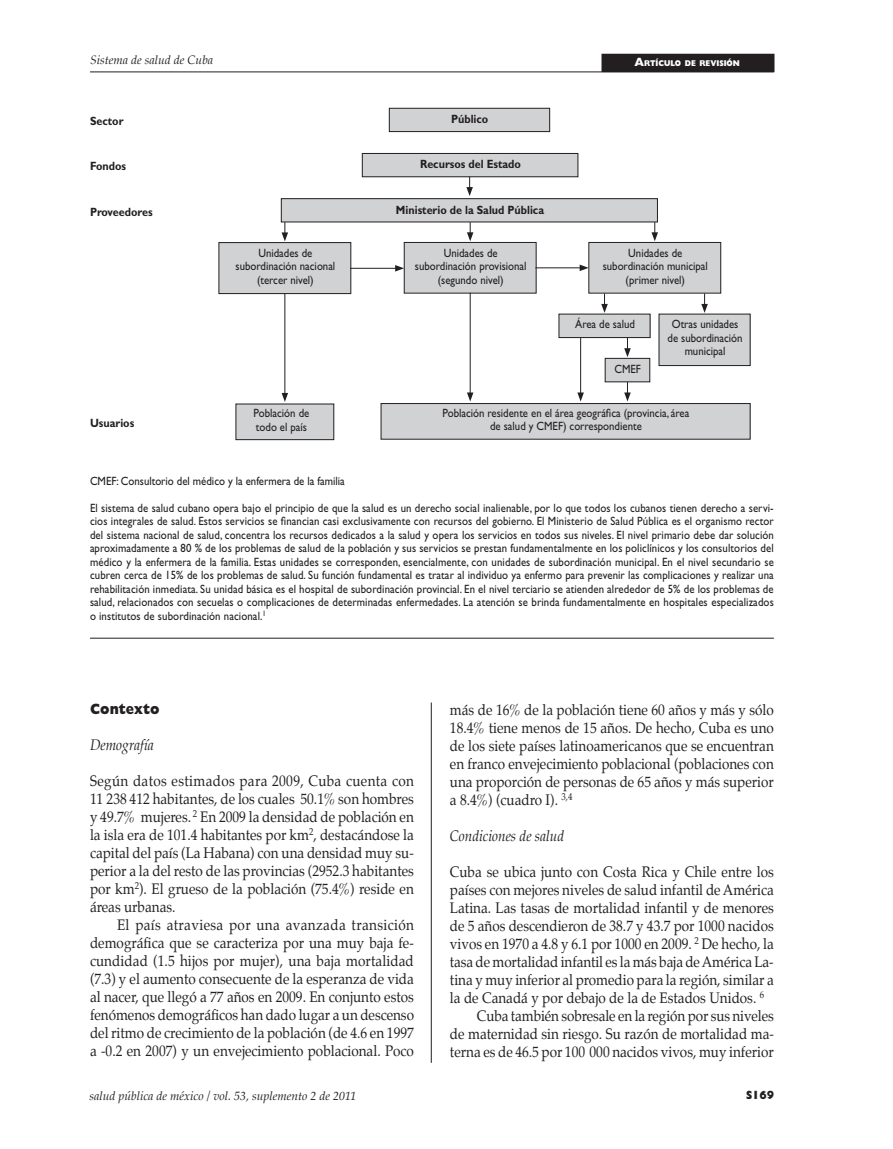
<style>
.page{position:relative;width:893px;height:1149px;background:#fff}
.page>*{position:absolute;margin:0;border:0;box-sizing:border-box;transform-origin:0 0}
.t1{font:15px/18px "Palatino";color:#231f20;text-align:justify;scale:.9 1}
.t2{font:italic 15px "Palatino";color:#231f20;scale:.9 1}
.t3{font:800 15px "Gill Sans";color:#231f20;scale:.9 1}
.t4{font:12px/13.5px "Gill Sans";color:#231f20;text-align:center;scale:.9 1}
.t5{font:700 12px "Gill Sans";color:#231f20;scale:.9 1}
.t6{font:italic 12px "Palatino";color:#231f20}
.t7{font:800 12px "Gill Sans";color:#231f20;scale:.9 1}
.t8{font:800 8.4px "Gill Sans";color:#fff;scale:.9 1}
.s1{font-size:12px}
</style>
<div class="page">
<div style="left:602px;top:54px;width:172px;height:18px;background:#231f20"></div>
<hr style="left:90px;top:72px;width:684px;height:1px;background:#231f20">
<hr style="left:431px;top:702px;width:1px;height:360px;background:#231f20">
<hr style="left:90px;top:637px;width:684px;height:1px;background:#231f20">
<div style="left:389px;top:108px;width:161px;height:23px;background:#d1d2d4"></div>
<div style="left:389px;top:108px;width:161px;height:24px;border:1px solid #231f20"></div>
<div style="left:362px;top:153px;width:216px;height:24px;background:#d1d2d4"></div>
<div style="left:362px;top:153px;width:216px;height:24px;border:1px solid #231f20"></div>
<div style="left:281px;top:199px;width:376px;height:23px;background:#d1d2d4"></div>
<div style="left:281px;top:198px;width:377px;height:24px;border:1px solid #231f20"></div>
<svg style="left:466px;top:177px;width:7px;height:19px"></svg>
<div style="left:219px;top:242px;width:132px;height:51px;background:#d1d2d4"></div>
<div style="left:219px;top:242px;width:132px;height:52px;border:1px solid #231f20"></div>
<svg style="left:282px;top:222px;width:6px;height:19px"></svg>
<div style="left:404px;top:242px;width:132px;height:51px;background:#d1d2d4"></div>
<div style="left:404px;top:242px;width:132px;height:51px;border:1px solid #231f20"></div>
<svg style="left:467px;top:222px;width:6px;height:19px"></svg>
<div style="left:589px;top:242px;width:132px;height:51px;background:#d1d2d4"></div>
<div style="left:589px;top:242px;width:132px;height:51px;border:1px solid #231f20"></div>
<svg style="left:651px;top:222px;width:7px;height:19px"></svg>
<hr style="left:350px;top:268px;width:48px;height:1px;background:#231f20">
<svg style="left:395px;top:265px;width:9px;height:6px"></svg>
<hr style="left:535px;top:267px;width:47px;height:1px;background:#231f20">
<svg style="left:580px;top:264px;width:9px;height:7px"></svg>
<div style="left:659px;top:314px;width:91px;height:51px;background:#d1d2d4"></div>
<svg style="left:701px;top:293px;width:7px;height:20px"></svg>
<div style="left:559px;top:314px;width:91px;height:23px;background:#d1d2d4"></div>
<div style="left:559px;top:314px;width:91px;height:24px;border:1px solid #231f20"></div>
<svg style="left:601px;top:293px;width:7px;height:20px"></svg>
<div style="left:605px;top:358px;width:45px;height:24px;background:#d1d2d4"></div>
<div style="left:605px;top:358px;width:45px;height:24px;border:1px solid #231f20"></div>
<svg style="left:624px;top:338px;width:7px;height:19px"></svg>
<div style="left:381px;top:403px;width:369px;height:36px;background:#d1d2d4"></div>
<div style="left:381px;top:403px;width:369px;height:36px;border:1px solid #231f20"></div>
<svg style="left:624px;top:382px;width:7px;height:19px"></svg>
<div style="left:236px;top:404px;width:98px;height:35px;background:#d1d2d4"></div>
<div style="left:236px;top:404px;width:98px;height:36px;border:1px solid #231f20"></div>
<hr style="left:285px;top:293px;width:1px;height:102px;background:#231f20">
<svg style="left:282px;top:393px;width:6px;height:9px"></svg>
<hr style="left:470px;top:292px;width:1px;height:103px;background:#231f20">
<svg style="left:467px;top:392px;width:6px;height:9px"></svg>
<hr style="left:580px;top:338px;width:1px;height:57px;background:#231f20">
<svg style="left:577px;top:392px;width:7px;height:9px"></svg>
<p class="t6" style="left:90px;top:53px;width:124px">Sistema de salud de Cuba</p>
<p class="t8" style="left:634px;top:58px;width:119px"><span class="s1">A</span>RTÍCULO DE REVISIÓN</p>
<p class="t5" style="left:90px;top:114px;width:39px">Sector</p>
<p class="t5" style="left:90px;top:159px;width:42px">Fondos</p>
<p class="t5" style="left:90px;top:205px;width:71px">Proveedores</p>
<p class="t5" style="left:90px;top:415px;width:51px">Usuarios</p>
<p class="t5" style="left:451px;top:112px;width:43px">Público</p>
<p class="t5" style="left:420px;top:157px;width:114px">Recursos del Estado</p>
<p class="t5" style="left:396px;top:202px;width:166px">Ministerio de la Salud Pública</p>
<p class="t4" style="left:236px;top:246px;width:112px">Unidades de subordinación nacional (tercer nivel)</p>
<p class="t4" style="left:415px;top:246px;width:125px">Unidades de subordinación provisional (segundo nivel)</p>
<p class="t4" style="left:603px;top:246px;width:118px">Unidades de subordinación municipal (primer nivel)</p>
<p class="t4" style="left:668px;top:317px;width:85px">Otras unidades de subordinación municipal</p>
<p class="t4" style="left:575px;top:317px;width:68px">Área de salud</p>
<p class="t4" style="left:614px;top:362px;width:31px">CMEF</p>
<p class="t4" style="left:442px;top:406px;width:276px">Población residente en el área geográfica (provincia, área de salud y CMEF) correspondiente</p>
<p class="t4" style="left:254px;top:406px;width:63px;text-align:left">Población de todo el país</p>
<p class="t4" style="left:90px;top:474px;width:285px">CMEF: Consultorio del médico y la enfermera de la familia</p>
<p class="t4" style="left:90px;top:501px;width:761px;text-align:justify">El sistema de salud cubano opera bajo el principio de que la salud es un derecho social inalienable, por lo que todos los cubanos tienen derecho a servi&shy;cios integrales de salud. Estos servicios se financian casi exclusivamente con recursos del gobierno. El Ministerio de Salud Pública es el organismo rector del sistema nacional de salud, concentra los recursos dedicados a la salud y opera los servicios en todos sus niveles. El nivel primario debe dar solución aproximadamente a 80 % de los problemas de salud de la población y sus servicios se prestan fundamentalmente en los policlínicos y los consultorios del médico y la enfermera de la familia. Estas unidades se corresponden, esencialmente, con unidades de subordinación municipal. En el nivel secundario se cubren cerca de 15% de los problemas de salud. Su función fundamental es tratar al individuo ya enfermo para prevenir las complicaciones y realizar una rehabilitación inmediata. Su unidad básica es el hospital de subordinación provincial. En el nivel terciario se atienden alrededor de 5% de los problemas de salud, relacionados con secuelas o complicaciones de determinadas enfermedades. La atención se brinda fundamentalmente en hospitales especializados o institutos de subordinación nacional.<sup>1</sup></p>
<p class="t3" style="left:90px;top:699px;width:79px">Contexto</p>
<p class="t2" style="left:90px;top:735px;width:72px">Demografía</p>
<p class="t1" style="left:90px;top:772px;width:361px">Según datos estimados para 2009, Cuba cuenta con 11 238 412 habitantes, de los cuales 50.1% son hombres y 49.7% mujeres. <sup>2</sup> En 2009 la densidad de población en la isla era de 101.4 habitantes por km<sup>2</sup>, destacándose la capital del país (La Habana) con una densidad muy su&shy;perior a la del resto de las provincias (2952.3 habitantes por km<sup>2</sup>). El grueso de la población (75.4%) reside en áreas urbanas.</p>
<p class="t1" style="left:90px;top:916px;width:362px;text-indent:27px">El país atraviesa por una avanzada transición demográfica que se caracteriza por una muy baja fe&shy;cundidad (1.5 hijos por mujer), una baja mortalidad (7.3) y el aumento consecuente de la esperanza de vida al nacer, que llegó a 77 años en 2009. En conjunto estos fenómenos demográficos han dado lugar a un descenso del ritmo de crecimiento de la población (de 4.6 en 1997 a -0.2 en 2007) y un envejecimiento poblacional. Poco</p>
<p class="t1" style="left:450px;top:701px;width:361px">más de 16% de la población tiene 60 años y más y sólo 18.4% tiene menos de 15 años. De hecho, Cuba es uno de los siete países latinoamericanos que se encuentran en franco envejecimiento poblacional (poblaciones con una proporción de personas de 65 años y más superior a 8.4%) (cuadro I). <sup>3,4</sup></p>
<p class="t2" style="left:450px;top:826px;width:128px">Condiciones de salud</p>
<p class="t1" style="left:450px;top:863px;width:361px">Cuba se ubica junto con Costa Rica y Chile entre los</p>
<p class="t1" style="left:450px;top:881px;width:361px">países con mejores niveles de salud infantil de América</p>
<p class="t1" style="left:450px;top:899px;width:361px">Latina. Las tasas de mortalidad infantil y de menores</p>
<p class="t1" style="left:450px;top:917px;width:361px">de 5 años descendieron de 38.7 y 43.7 por 1000 nacidos</p>
<p class="t1" style="left:450px;top:935px;width:361px">vivos en 1970 a 4.8 y 6.1 por 1000 en 2009. <sup>2</sup> De hecho, la</p>
<p class="t1" style="left:450px;top:953px;width:361px">tasa de mortalidad infantil es la más baja de América La-</p>
<p class="t1" style="left:450px;top:971px;width:361px">tina y muy inferior al promedio para la región, similar a</p>
<p class="t1" style="left:450px;top:989px;width:351px">la de Canadá y por debajo de la de Estados Unidos. <sup>6</sup></p>
<p class="t1" style="left:477px;top:1007px;width:331px">Cuba también sobresale en la región por sus niveles</p>
<p class="t1" style="left:450px;top:1025px;width:361px">de maternidad sin riesgo. Su razón de mortalidad ma-</p>
<p class="t1" style="left:450px;top:1043px;width:361px">terna es de 46.5 por 100 000 nacidos vivos, muy inferior</p>
<p class="t6" style="left:89px;top:1088px;width:268px">salud pública de méxico / vol. 53, suplemento 2 de 2011</p>
<p class="t7" style="left:746px;top:1087px;width:33px">S169</p>
</div>
